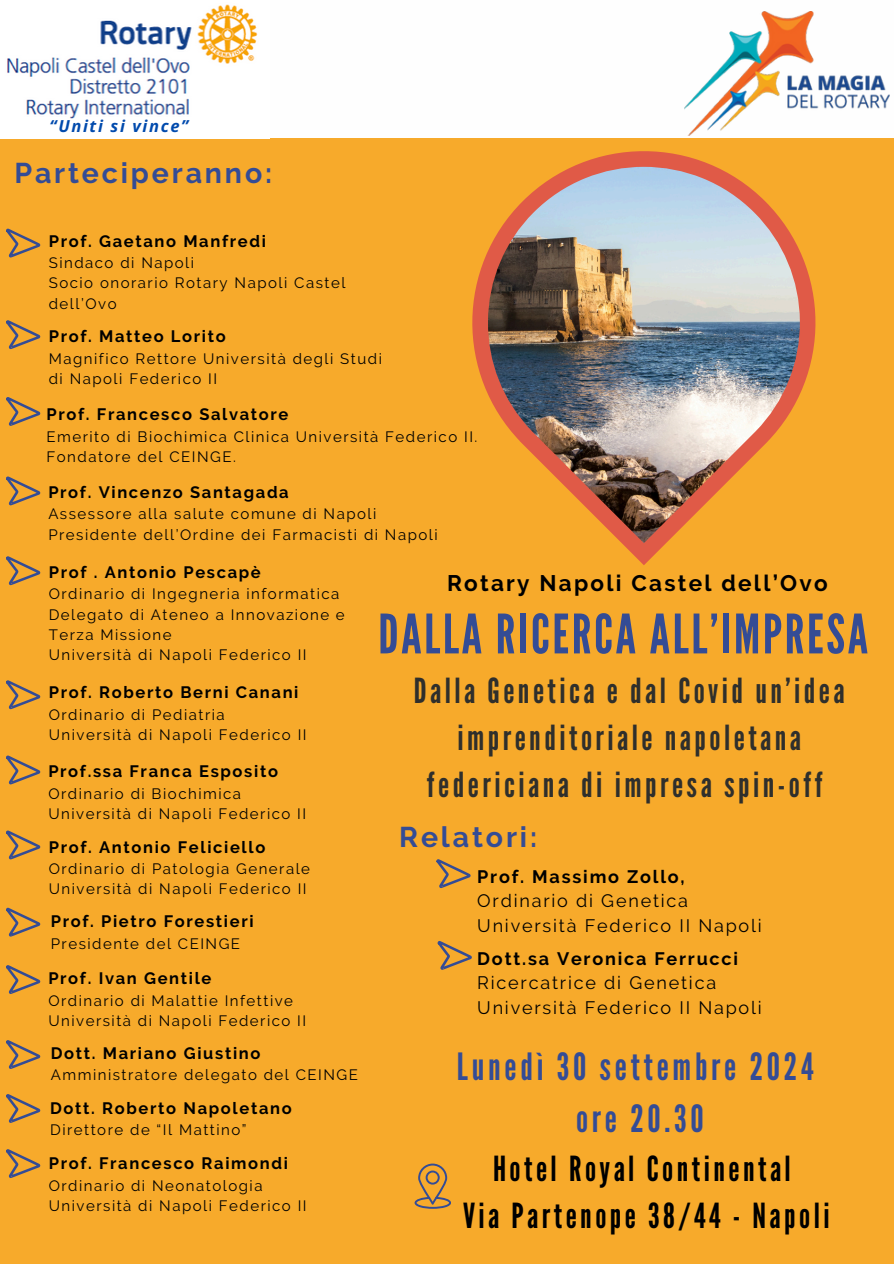
<style>
.page{position:relative;width:894px;height:1264px;background:#fff}
.page>*{position:absolute;margin:0;border:0;box-sizing:border-box;transform-origin:0 0}
.t1{font:54.3px "League Gothic";letter-spacing:.05em;color:#344c95}
.t2{font:37.5px/51.8px "League Gothic";letter-spacing:.1em;color:#344c95;text-align:center}
.t3{font:34.5px/47.2px "League Gothic";letter-spacing:.1em;color:#2f2f2c;text-align:center}
.t4{font:34.5px/47.2px "League Gothic";letter-spacing:.1em;color:#000;text-align:center}
.t5{font:700 28.5px "Raleway";letter-spacing:.1em;color:#344c95}
.t6{font:700 22.5px "Raleway";letter-spacing:.1em;color:#000}
.t7{font:18px/24.8px "Raleway";letter-spacing:.1em;color:#000}
.t8{font:700 16.5px "Raleway";letter-spacing:.1em;color:#000}
.t9{font:italic 700 16.5px "Open Sans";letter-spacing:.1em;color:#004aad}
.t10{font:15px/20.2px "Raleway";letter-spacing:.1em;color:#000}
.s1{font-weight:700}
</style>
<div class="page">
<div style="left:0;top:0;width:893px;height:1263px;background:#f7aa2b"></div>
<div style="left:0;top:0;width:893px;height:138px;background:#fefefe"></div>
<img style="left:7px;top:4px;width:251px;height:115px">
<img style="left:684px;top:12px;width:204px;height:124px">
<svg style="left:6px;top:320px;width:34px;height:29px"></svg>
<svg style="left:6px;top:680px;width:34px;height:29px"></svg>
<svg style="left:6px;top:476px;width:34px;height:30px"></svg>
<svg style="left:6px;top:556px;width:34px;height:29px"></svg>
<img style="left:472px;top:151px;width:343px;height:414px">
<svg style="left:414px;top:1163px;width:36px;height:45px"></svg>
<svg style="left:6px;top:755px;width:34px;height:30px"></svg>
<svg style="left:6px;top:830px;width:34px;height:29px"></svg>
<svg style="left:6px;top:907px;width:34px;height:30px"></svg>
<svg style="left:6px;top:965px;width:34px;height:29px"></svg>
<svg style="left:6px;top:1040px;width:34px;height:29px"></svg>
<svg style="left:6px;top:1094px;width:34px;height:29px"></svg>
<svg style="left:436px;top:859px;width:34px;height:29px"></svg>
<svg style="left:437px;top:941px;width:34px;height:29px"></svg>
<svg style="left:6px;top:228px;width:34px;height:30px"></svg>
<svg style="left:6px;top:1149px;width:34px;height:29px"></svg>
<svg style="left:6px;top:397px;width:34px;height:29px"></svg>
<p class="t9" style="left:50px;top:115px;width:140px">“Uniti si vince”</p>
<p class="t5" style="left:14px;top:156px;width:259px">Parteciperanno:</p>
<p class="t8" style="left:49px;top:231px;width:218px">Prof. Gaetano Manfredi</p>
<p class="t10" style="left:49px;top:253px;width:147px">Sindaco di Napoli</p>
<p class="t10" style="left:49px;top:273px;width:298px">Socio onorario Rotary Napoli Castel dell’Ovo</p>
<p class="t8" style="left:49px;top:327px;width:178px">Prof. Matteo Lorito</p>
<p class="t10" style="left:49px;top:348px;width:334px">Magnifico Rettore Università degli Studi di Napoli Federico II</p>
<p class="t8" style="left:47px;top:405px;width:243px">Prof. Francesco Salvatore</p>
<h2 class="t10" style="left:47px;top:426px;width:432px">Emerito di Biochimica Clinica Università Federico II.</h2>
<h3 class="t10" style="left:47px;top:446px;width:191px">Fondatore del CEINGE.</h3>
<h6 class="t8" style="left:48px;top:482px;width:242px">Prof. Vincenzo Santagada</h6>
<p class="t10" style="left:48px;top:504px;width:329px">Assessore alla salute comune di Napoli</p>
<p class="t10" style="left:48px;top:524px;width:391px">Presidente dell’Ordine dei Farmacisti di Napoli</p>
<p class="t8" style="left:49px;top:562px;width:213px">Prof . Antonio Pescapè</p>
<p class="t10" style="left:49px;top:584px;width:292px">Ordinario di Ingegneria informatica</p>
<p class="t10" style="left:49px;top:604px;width:297px">Delegato di Ateneo a Innovazione e<br>Terza Missione</p>
<p class="t10" style="left:49px;top:644px;width:259px">Università di Napoli Federico II</p>
<p class="t8" style="left:49px;top:682px;width:251px">Prof. Roberto Berni Canani</p>
<p class="t10" style="left:49px;top:704px;width:177px">Ordinario di Pediatria</p>
<p class="t10" style="left:49px;top:724px;width:259px">Università di Napoli Federico II</p>
<p class="t8" style="left:48px;top:761px;width:231px">Prof.ssa Franca Esposito</p>
<p class="t10" style="left:48px;top:783px;width:194px">Ordinario di Biochimica</p>
<h4 class="t10" style="left:48px;top:803px;width:259px">Università di Napoli Federico II</h4>
<h1 class="t8" style="left:49px;top:837px;width:218px">Prof. Antonio Feliciello</h1>
<p class="t10" style="left:49px;top:858px;width:263px">Ordinario di Patologia Generale</p>
<p class="t10" style="left:49px;top:879px;width:259px">Università di Napoli Federico II</p>
<p class="t8" style="left:51px;top:911px;width:204px">Prof. Pietro Forestieri</p>
<p class="t10" style="left:51px;top:933px;width:191px">Presidente del CEINGE</p>
<p class="t8" style="left:48px;top:968px;width:165px">Prof. Ivan Gentile</p>
<p class="t10" style="left:48px;top:990px;width:246px">Ordinario di Malattie Infettive</p>
<p class="t10" style="left:48px;top:1010px;width:259px">Università di Napoli Federico II</p>
<p class="t8" style="left:51px;top:1043px;width:211px">Dott. Mariano Giustino</p>
<p class="t10" style="left:51px;top:1064px;width:308px">Amministratore delegato del CEINGE</p>
<p class="t8" style="left:50px;top:1098px;width:243px">Dott. Roberto Napoletano</p>
<p class="t10" style="left:50px;top:1119px;width:198px">Direttore de “Il Mattino”</p>
<p class="t8" style="left:49px;top:1153px;width:241px">Prof. Francesco Raimondi</p>
<p class="t10" style="left:49px;top:1175px;width:215px">Ordinario di Neonatologia</p>
<p class="t10" style="left:49px;top:1195px;width:259px">Università di Napoli Federico II</p>
<p class="t6" style="left:447px;top:570px;width:382px">Rotary Napoli Castel dell’Ovo</p>
<p class="t1" style="left:378px;top:602px;width:491px">DALLA RICERCA ALL’IMPRESA</p>
<p class="t3" style="left:414px;top:667px;width:432px">Dalla Genetica e dal Covid un’idea imprenditoriale napoletana federiciana di impresa spin-off</p>
<p class="t5" style="left:399px;top:820px;width:139px">Relatori:</p>
<p class="t7" style="left:477px;top:863px;width:286px"><span class="s1">Prof. Massimo Zollo,<br></span>Ordinario di Genetica<br>Università Federico II Napoli</p>
<p class="t7" style="left:477px;top:945px;width:286px"><span class="s1">Dott.sa Veronica Ferrucci<br></span>Ricercatrice di Genetica<br>Università Federico II Napoli</p>
<h3 class="t2" style="left:457px;top:1041px;width:358px">Lunedì 30 settembre 2024 ore 20.30</h3>
<p class="t4" style="left:463px;top:1145px;width:368px">Hotel Royal Continental<br>Via Partenope 38/44 - Napoli</p>
</div>
